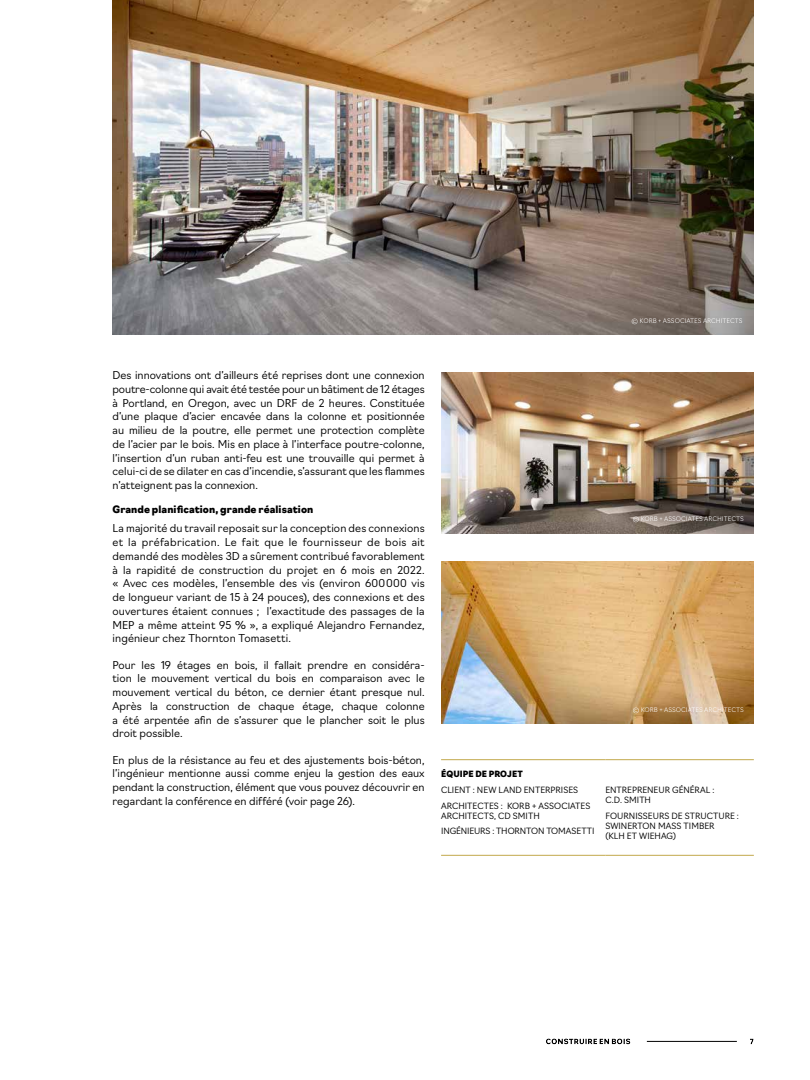
<style>
.page{position:relative;width:810px;height:1080px;background:#fff}
.page>*{position:absolute;margin:0;border:0;box-sizing:border-box;transform-origin:0 0}
.t1{font:300 10.62px/13.8px "Navigo";letter-spacing:.005em;color:#000;text-align:justify}
.t2{font:900 10px "Navigo";letter-spacing:.01em;color:#000}
.t3{font:300 8.5px/10px "Navigo";letter-spacing:.005em;color:#000}
.t4{font:900 8.5px "Navigo";letter-spacing:.01em;color:#000}
</style>
<div class="page">
<div style="left:514px;top:1030px;width:129px;height:18px;background:#fff;opacity:.75"></div>
<hr style="left:647px;top:1041px;width:90px;height:1px;background:#000">
<img style="left:441px;top:372px;width:312px;height:161px">
<div style="left:591px;top:499px;width:165px;height:26px;background:#fff;opacity:.75"></div>
<hr style="left:441px;top:759px;width:164px;height:1px;background:#c2a84b">
<hr style="left:605px;top:759px;width:149px;height:1px;background:#c2a84b">
<hr style="left:441px;top:855px;width:164px;height:1px;background:#c2a84b">
<hr style="left:605px;top:855px;width:149px;height:1px;background:#c2a84b">
<img style="left:113px;top:0;width:641px;height:335px">
<img style="left:442px;top:561px;width:312px;height:162px">
<div style="left:590px;top:300px;width:165px;height:26px;background:#fff;opacity:.75"></div>
<div style="left:591px;top:689px;width:165px;height:26px;background:#fff;opacity:.75"></div>
<p class="t1" style="left:113px;top:368px;width:314px">Des innovations ont d’ailleurs été reprises dont une connexion poutre-colonne qui avait été testée pour un bâtiment de 12 étages à Portland, en Oregon, avec un DRF de 2 heures. Constituée d’une plaque d’acier encavée dans la colonne et positionnée au milieu de la poutre, elle permet une protection complète de l’acier par le bois. Mis en place à l’interface poutre-colonne, l’insertion d’un ruban anti-feu est une trouvaille qui permet à celui-ci de se dilater en cas d’incendie, s’assurant que les flammes n’atteignent pas la connexion.</p>
<p class="t2" style="left:113px;top:501px;width:202px">Grande planification, grande réalisation</p>
<p class="t1" style="left:113px;top:521px;width:314px">La majorité du travail reposait sur la conception des connexions et la préfabrication. Le fait que le fournisseur de bois ait demandé des modèles 3D a sûrement contribué favorablement à la rapidité de construction du projet en 6 mois en 2022. « Avec ces modèles, l’ensemble des vis (environ 600 000 vis de longueur variant de 15 à 24 pouces), des connexions et des ouvertures étaient connues ; l’exactitude des passages de la MEP a même atteint 95 % », a expliqué Alejandro Fernandez, ingénieur chez Thornton Tomasetti.</p>
<p class="t1" style="left:113px;top:657px;width:314px">Pour les 19 étages en bois, il fallait prendre en considéra&shy;tion le mouvement vertical du bois en comparaison avec le mouvement vertical du béton, ce dernier étant presque nul.<br>Après la construction de chaque étage, chaque colonne a été arpentée afin de s’assurer que le plancher soit le plus droit possible.</p>
<p class="t1" style="left:113px;top:752px;width:314px">En plus de la résistance au feu et des ajustements bois-béton, l’ingénieur mentionne aussi comme enjeu la gestion des eaux pendant la construction, élément que vous pouvez découvrir en regardant la conférence en différé (voir page 26).</p>
<p class="t4" style="left:441px;top:768px;width:83px">ÉQUIPE DE PROJET</p>
<p class="t3" style="left:441px;top:781px;width:151px;line-height:15.6px">CLIENT : NEW LAND ENTERPRISES<br>ARCHITECTES : KORB + ASSOCIATES</p>
<p class="t3" style="left:441px;top:807px;width:155px;line-height:15.6px">ARCHITECTS, CD SMITH<br>INGÉNIEURS : THORNTON TOMASETTI</p>
<p class="t3" style="left:605px;top:784px;width:111px">ENTREPRENEUR GÉNÉRAL :<br>C.D. SMITH</p>
<p class="t3" style="left:605px;top:810px;width:135px">FOURNISSEURS DE STRUCTURE :<br>SWINERTON MASS TIMBER<br>(KLH ET WIEHAG)</p>
</div>
